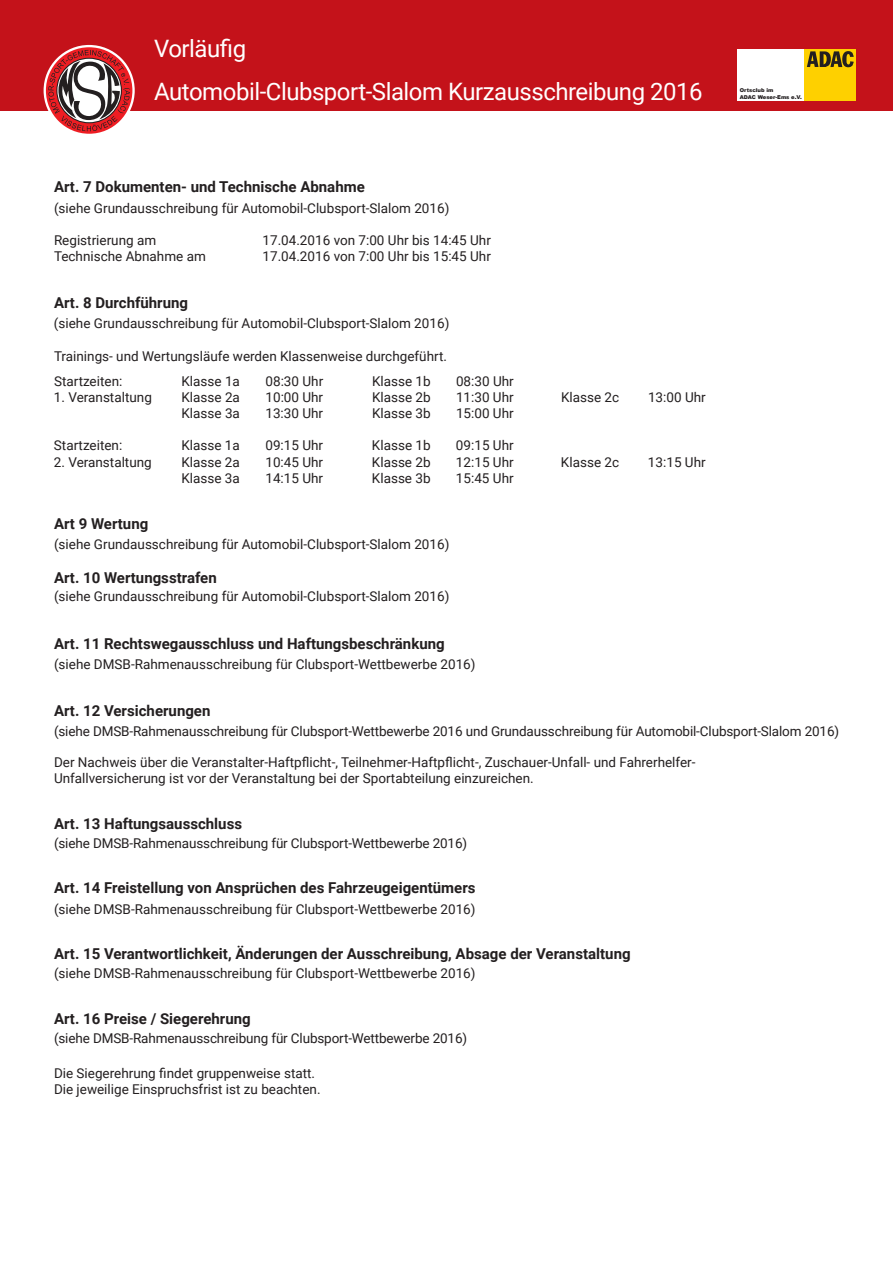
<style>
.page{position:relative;width:893px;height:1263px;background:#fff}
.page>*{position:absolute;margin:0;border:0;box-sizing:border-box;transform-origin:0 0}
.t1{font:24px "Roboto";letter-spacing:-.02em;color:#fff}
.t2{font:700 15px "Roboto";color:#231f20}
.t3{font:13.5px/16.2px "Roboto";color:#231f20}
.t4{font:900 5.25px/6.3px "Arial";color:#231f20}
</style>
<div class="page">
<div style="left:0;top:0;width:893px;height:111px;background:#c4121a"></div>
<svg style="left:44px;top:45px;width:91px;height:89px"></svg>
<div style="left:738px;top:49px;width:118px;height:51px;background:#fff"></div>
<div style="left:804px;top:49px;width:52px;height:51px;background:#fed000"></div>
<svg style="left:807px;top:51px;width:47px;height:16px"></svg>
<h1 class="t1" style="left:154px;top:32px;width:94px">Vorläufig</h1>
<h1 class="t1" style="left:154px;top:75px;width:550px">Automobil-Clubsport-Slalom Kurzausschreibung 2016</h1>
<p class="t4" style="left:740px;top:87px;width:63px">Ortsclub im<br>ADAC Weser-Ems e.V.</p>
<p class="t2" style="left:54px;top:176px;width:312px">Art. 7 Dokumenten- und Technische Abnahme</p>
<p class="t3" style="left:54px;top:199px;width:397px">(siehe Grundausschreibung für Automobil-Clubsport-Slalom 2016)</p>
<p class="t3" style="left:54px;top:232px;width:104px">Registrierung am</p>
<p class="t3" style="left:262px;top:232px;width:230px">17.04.2016 von 7:00 Uhr bis 14:45 Uhr</p>
<p class="t3" style="left:54px;top:248px;width:153px">Technische Abnahme am</p>
<p class="t3" style="left:262px;top:248px;width:230px">17.04.2016 von 7:00 Uhr bis 15:45 Uhr</p>
<p class="t2" style="left:54px;top:292px;width:136px">Art. 8 Durchführung</p>
<p class="t3" style="left:54px;top:343px;width:394px;line-height:24.8px">Trainings- und Wertungsläufe werden Klassenweise durchgeführt.<br>Startzeiten:</p>
<p class="t3" style="left:54px;top:315px;width:397px">(siehe Grundausschreibung für Automobil-Clubsport-Slalom 2016)</p>
<p class="t3" style="left:181px;top:372px;width:60px">Klasse 1a</p>
<p class="t3" style="left:265px;top:372px;width:59px">08:30 Uhr</p>
<p class="t3" style="left:372px;top:372px;width:60px">Klasse 1b</p>
<p class="t3" style="left:456px;top:372px;width:59px">08:30 Uhr</p>
<p class="t3" style="left:54px;top:388px;width:99px">1. Veranstaltung</p>
<p class="t3" style="left:181px;top:388px;width:60px">Klasse 2a</p>
<p class="t3" style="left:265px;top:388px;width:59px">10:00 Uhr</p>
<p class="t3" style="left:372px;top:388px;width:60px">Klasse 2b</p>
<p class="t3" style="left:456px;top:388px;width:59px">11:30 Uhr</p>
<p class="t3" style="left:561px;top:388px;width:60px">Klasse 2c</p>
<p class="t3" style="left:648px;top:388px;width:59px">13:00 Uhr</p>
<p class="t3" style="left:181px;top:405px;width:60px">Klasse 3a</p>
<p class="t3" style="left:265px;top:405px;width:59px">13:30 Uhr</p>
<p class="t3" style="left:372px;top:405px;width:60px">Klasse 3b</p>
<p class="t3" style="left:456px;top:405px;width:59px">15:00 Uhr</p>
<p class="t3" style="left:54px;top:437px;width:70px">Startzeiten:</p>
<p class="t3" style="left:181px;top:437px;width:60px">Klasse 1a</p>
<p class="t3" style="left:265px;top:437px;width:59px">09:15 Uhr</p>
<p class="t3" style="left:372px;top:437px;width:60px">Klasse 1b</p>
<p class="t3" style="left:456px;top:437px;width:59px">09:15 Uhr</p>
<p class="t3" style="left:54px;top:453px;width:99px">2. Veranstaltung</p>
<p class="t3" style="left:181px;top:453px;width:60px">Klasse 2a</p>
<p class="t3" style="left:265px;top:453px;width:59px">10:45 Uhr</p>
<p class="t3" style="left:372px;top:453px;width:60px">Klasse 2b</p>
<p class="t3" style="left:456px;top:453px;width:59px">12:15 Uhr</p>
<p class="t3" style="left:561px;top:453px;width:60px">Klasse 2c</p>
<p class="t3" style="left:648px;top:453px;width:59px">13:15 Uhr</p>
<p class="t3" style="left:181px;top:469px;width:60px">Klasse 3a</p>
<p class="t3" style="left:265px;top:469px;width:59px">14:15 Uhr</p>
<p class="t3" style="left:372px;top:469px;width:60px">Klasse 3b</p>
<p class="t3" style="left:456px;top:469px;width:59px">15:45 Uhr</p>
<p class="t2" style="left:54px;top:513px;width:96px">Art 9 Wertung</p>
<p class="t3" style="left:54px;top:536px;width:397px">(siehe Grundausschreibung für Automobil-Clubsport-Slalom 2016)</p>
<p class="t2" style="left:54px;top:567px;width:164px">Art. 10 Wertungsstrafen</p>
<p class="t3" style="left:54px;top:588px;width:397px">(siehe Grundausschreibung für Automobil-Clubsport-Slalom 2016)</p>
<p class="t2" style="left:54px;top:633px;width:392px">Art. 11 Rechtswegausschluss und Haftungsbeschränkung</p>
<p class="t3" style="left:54px;top:656px;width:423px">(siehe DMSB-Rahmenausschreibung für Clubsport-Wettbewerbe 2016)</p>
<p class="t2" style="left:54px;top:700px;width:158px">Art. 12 Versicherungen</p>
<p class="t3" style="left:54px;top:754px;width:643px">Der Nachweis über die Veranstalter-Haftpflicht-, Teilnehmer-Haftpflicht-, Zuschauer-Unfall- und Fahrerhelfer-<br>Unfallversicherung ist vor der Veranstaltung bei der Sportabteilung einzureichen.</p>
<p class="t3" style="left:54px;top:723px;width:787px">(siehe DMSB-Rahmenausschreibung für Clubsport-Wettbewerbe 2016 und Grundausschreibung für Automobil-Clubsport-Slalom 2016)</p>
<p class="t2" style="left:54px;top:813px;width:190px">Art. 13 Haftungsausschluss</p>
<p class="t3" style="left:54px;top:834px;width:415px">(siehe DMSB-Rahmenausschreibung für Clubsport-Wettbewerbe 2016)</p>
<p class="t2" style="left:54px;top:877px;width:423px">Art. 14 Freistellung von Ansprüchen des Fahrzeugeigentümers</p>
<p class="t3" style="left:54px;top:900px;width:423px">(siehe DMSB-Rahmenausschreibung für Clubsport-Wettbewerbe 2016)</p>
<p class="t2" style="left:54px;top:943px;width:578px">Art. 15 Verantwortlichkeit, Änderungen der Ausschreibung, Absage der Veranstaltung</p>
<p class="t3" style="left:54px;top:964px;width:423px">(siehe DMSB-Rahmenausschreibung für Clubsport-Wettbewerbe 2016)</p>
<p class="t2" style="left:54px;top:1008px;width:198px">Art. 16 Preise / Siegerehrung</p>
<p class="t3" style="left:54px;top:1064px;width:268px">Die Siegerehrung findet gruppenweise statt.<br>Die jeweilige Einspruchsfrist ist zu beachten.</p>
<p class="t3" style="left:54px;top:1030px;width:415px">(siehe DMSB-Rahmenausschreibung für Clubsport-Wettbewerbe 2016)</p>
</div>
